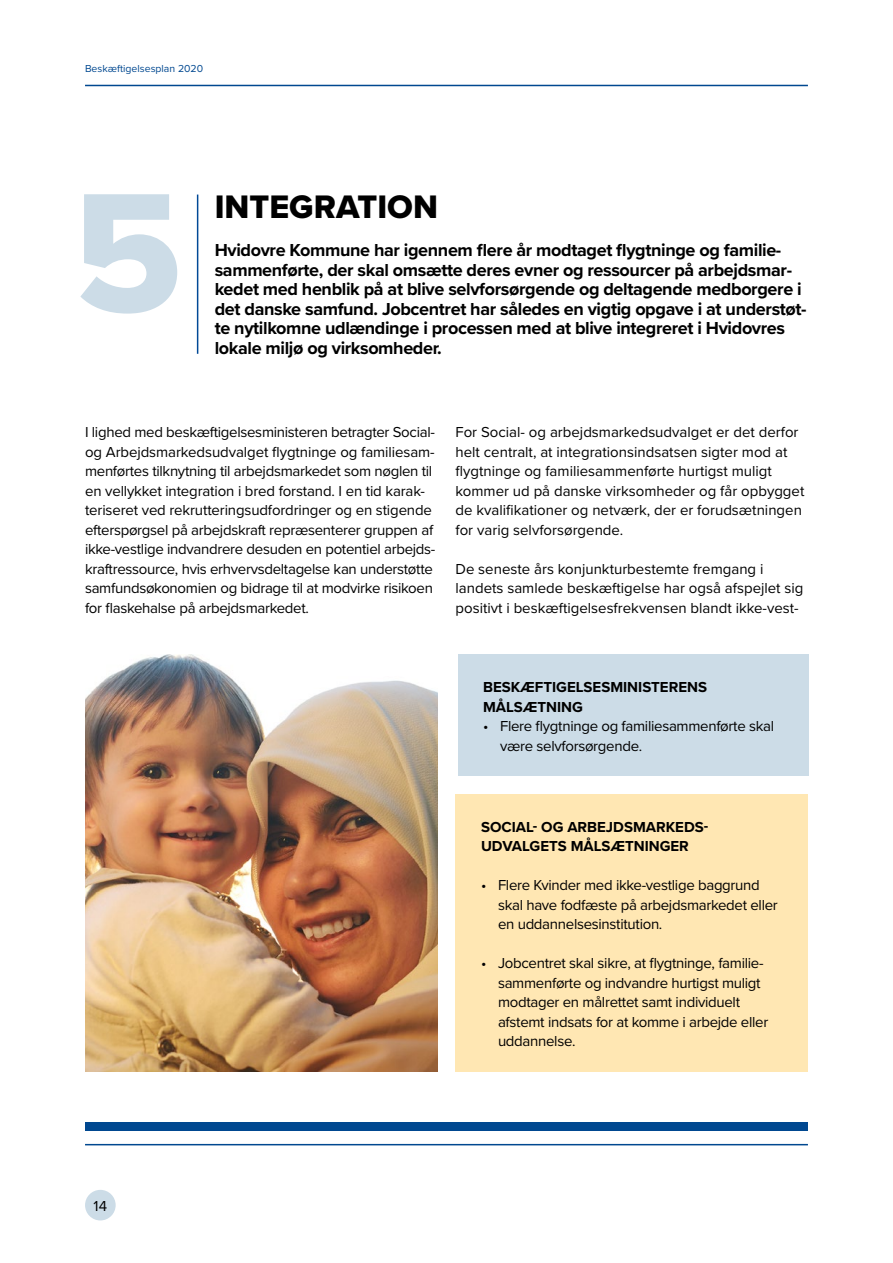
<style>
.page{position:relative;width:893px;height:1263px;background:#fff}
.page>*{position:absolute;margin:0;border:0;box-sizing:border-box;transform-origin:0 0}
.t1{font:175.8px "Proxima Nova Extrabld";color:#ccdce7}
.Rubrik{font:33.75px "Proxima Nova Extrabld";color:#000}
.Manchet{font:700 18px/19.5px "Proxima Nova";letter-spacing:-.02em;color:#000}
.Brød{font:15px/19.5px "Proxima Nova";letter-spacing:-.01em;color:#000}
.Faktaboks_Bullits{font:15px/19.5px "Proxima Nova";letter-spacing:-.02em;color:#000}
.Underrubrik{font:700 15px/19.5px "Proxima Nova";color:#000}
.t2{font:10.5px "Proxima Nova";color:#004890}
</style>
<div class="page">
<div style="left:85px;top:1190px;width:31px;height:30px;background:#ccdce7;border-radius:50%"></div>
<div style="left:85px;top:1123px;width:723px;height:8px;background:#004890"></div>
<hr style="left:85px;top:85px;width:723px;height:1px;background:#004890">
<hr style="left:85px;top:1144px;width:723px;height:1px;background:#004890">
<hr style="left:197px;top:195px;width:1px;height:159px;background:#004996">
<div style="left:457px;top:655px;width:351px;height:121px;background:#ccdce7"></div>
<div style="left:455px;top:794px;width:353px;height:277px;background:#ffe7b3"></div>
<img style="left:85px;top:655px;width:352px;height:416px">
<p class="t2" style="left:85px;top:61px;width:120px">Beskæftigelsesplan 2020</p>
<h1 class="t1" style="left:73px;top:122px;width:110px">5</h1>
<h2 class="Rubrik" style="left:215px;top:182px;width:225px">INTEGRATION</h2>
<p class="Manchet" style="left:215px;top:240px;width:593px">Hvidovre Kommune har igennem flere år modtaget flygtninge og familie&shy;sammenførte, der skal omsætte deres evner og ressourcer på arbejdsmar&shy;kedet med henblik på at blive selvforsørgende og deltagende medborgere i det danske samfund. Jobcentret har således en vigtig opgave i at understøt&shy;te nytilkomne udlændinge i processen med at blive integreret i Hvidovres lokale miljø og virksomheder.</p>
<p class="Brød" style="left:85px;top:422px;width:352px">I lighed med beskæftigelsesministeren betragter Social&shy;og Arbejdsmarkedsudvalget flygtninge og familiesam&shy;menførtes tilknytning til arbejdsmarkedet som nøglen til en vellykket integration i bred forstand. I en tid karak&shy;teriseret ved rekrutteringsudfordringer og en stigende efterspørgsel på arbejdskraft repræsenterer gruppen af ikke-vestlige indvandrere desuden en potentiel arbejds&shy;kraftressource, hvis erhvervsdeltagelse kan understøtte samfundsøkonomien og bidrage til at modvirke risikoen for flaskehalse på arbejdsmarkedet.</p>
<p class="Brød" style="left:455px;top:422px;width:350px">For Social- og arbejdsmarkedsudvalget er det derfor helt centralt, at integrationsindsatsen sigter mod at flygtninge og familiesammenførte hurtigst muligt kommer ud på danske virksomheder og får opbygget de kvalifikationer og netværk, der er forudsætningen for varig selvforsørgende.</p>
<p class="Brød" style="left:455px;top:558px;width:350px">De seneste års konjunkturbestemte fremgang i landets samlede beskæftigelse har også afspejlet sig positivt i beskæftigelsesfrekvensen blandt ikke-vest-</p>
<h3 class="Underrubrik" style="left:483px;top:677px;width:225px">BESKÆFTIGELSESMINISTERENS<br>MÅLSÆTNING</h3>
<p class="Faktaboks_Bullits" style="left:500px;top:716px;width:276px;text-indent:-17px">• Flere flygtninge og familiesammenførte skal være selvforsørgende.</p>
<p class="Brød" style="left:94px;top:1196px;width:15px">14</p>
<h3 class="Underrubrik" style="left:481px;top:816px;width:228px">SOCIAL- OG ARBEJDSMARKEDS-<br>UDVALGETS MÅLSÆTNINGER</h3>
<p class="Faktaboks_Bullits" style="left:498px;top:875px;width:281px;text-indent:-17px">• Flere Kvinder med ikke-vestlige baggrund skal have fodfæste på arbejdsmarkedet eller en uddannelsesinstitution.</p>
<p class="Faktaboks_Bullits" style="left:498px;top:953px;width:272px;text-indent:-17px">• Jobcentret skal sikre, at flygtninge, familie&shy;sammenførte og indvandre hurtigst muligt modtager en målrettet samt individuelt afstemt indsats for at komme i arbejde eller uddannelse.</p>
</div>
